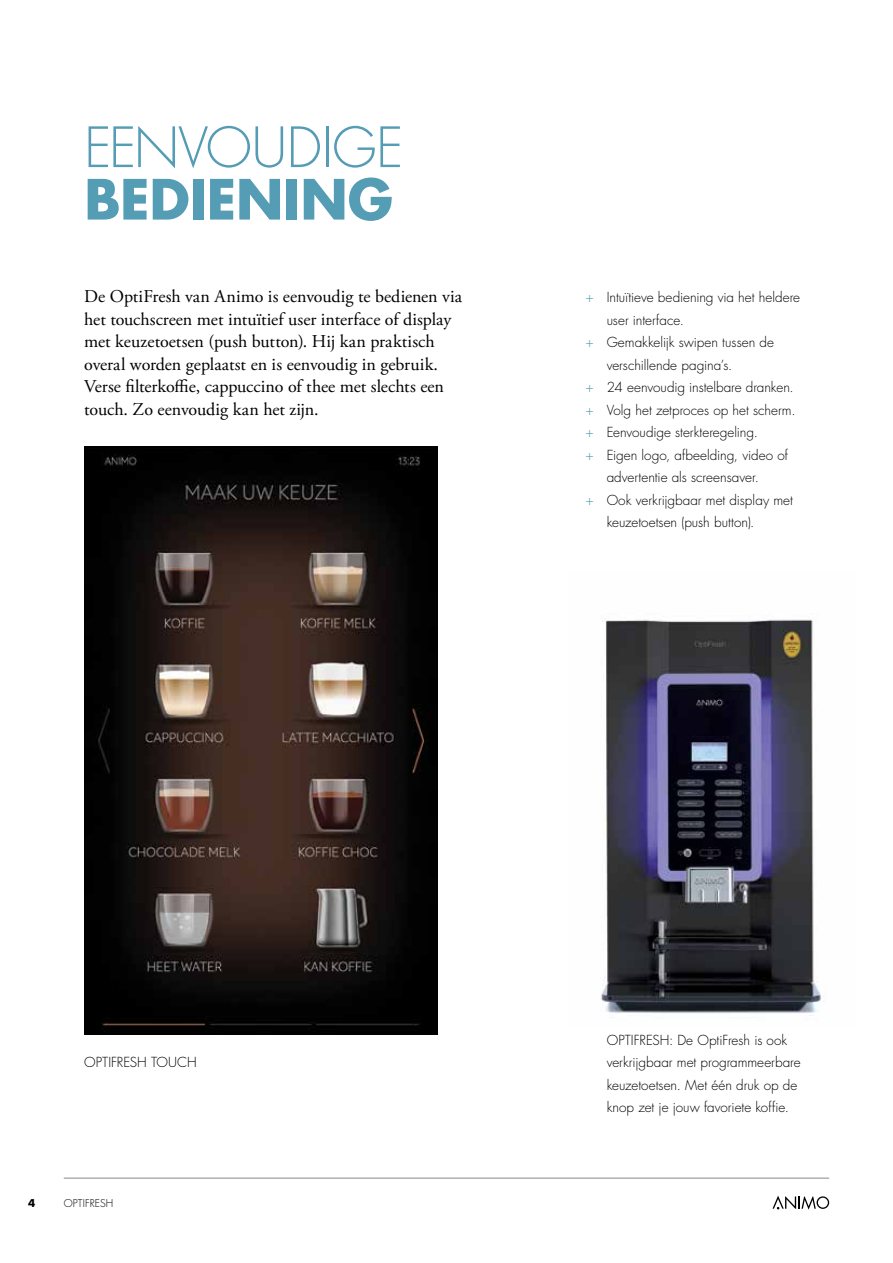
<style>
.page{position:relative;width:893px;height:1263px;background:#fff}
.page>*{position:absolute;margin:0;border:0;box-sizing:border-box;transform-origin:0 0}
.t1{font:300 54px "Futura Std";letter-spacing:-.01em;color:#559cb5}
.t2{font:700 54px "Futura Std";letter-spacing:-.005em;color:#559cb5}
.t3{font:18px/22.5px "Adobe Garamond Pro";color:#000}
.t4{font:300 13.5px/22.5px "Futura Std";color:#000}
.t5{font:300 10.5px "Futura Std";letter-spacing:.005em;color:#000}
.t6{font:700 10.5px "Futura Std";color:#000}
.s1{color:#559cb5}
</style>
<div class="page">
<svg style="left:772px;top:1195px;width:57px;height:14px"></svg>
<hr style="left:64px;top:1178px;width:765px;height:1px;background:#888c86">
<img style="left:84px;top:446px;width:354px;height:588px">
<img style="left:601px;top:619px;width:224px;height:397px">
<h1 class="t1" style="left:84px;top:115px;width:321px">EENVOUDIGE</h1>
<h1 class="t2" style="left:84px;top:163px;width:310px">BEDIENING</h1>
<p class="t3" style="left:84px;top:286px;width:379px">De OptiFresh van Animo is eenvoudig te bedienen via het touchscreen met intuïtief user interface of display met keuzetoetsen (push button). Hij kan praktisch overal worden geplaatst en is eenvoudig in gebruik.<br>Verse filterkoffie, cappuccino of thee met slechts een touch. Zo eenvoudig kan het zijn.</p>
<p class="t4" style="left:585px;top:286px;width:216px"><span class="s1">+</span> Intuïtieve bediening via het heldere</p>
<p class="t4" style="left:607px;top:309px;width:79px">user interface.</p>
<p class="t4" style="left:585px;top:331px;width:190px"><span class="s1">+</span> Gemakkelijk swipen tussen de</p>
<p class="t4" style="left:607px;top:354px;width:127px">verschillende pagina’s.</p>
<p class="t4" style="left:585px;top:376px;width:210px"><span class="s1">+</span> 24 eenvoudig instelbare dranken.</p>
<p class="t4" style="left:585px;top:399px;width:212px"><span class="s1">+</span> Volg het zetproces op het scherm.</p>
<p class="t4" style="left:585px;top:421px;width:174px"><span class="s1">+</span> Eenvoudige sterkteregeling.</p>
<p class="t4" style="left:585px;top:444px;width:204px"><span class="s1">+</span> Eigen logo, afbeelding, video of</p>
<p class="t4" style="left:607px;top:466px;width:154px">advertentie als screensaver.</p>
<p class="t4" style="left:585px;top:489px;width:209px"><span class="s1">+</span> Ook verkrijgbaar met display met</p>
<p class="t4" style="left:607px;top:511px;width:149px">keuzetoetsen (push button).</p>
<p class="t4" style="left:84px;top:1051px;width:114px">OPTIFRESH TOUCH</p>
<p class="t6" style="left:28px;top:1196px;width:9px">4</p>
<p class="t5" style="left:64px;top:1197px;width:51px">OPTIFRESH</p>
<p class="t4" style="left:607px;top:1029px;width:195px">OPTIFRESH: De OptiFresh is ook verkrijgbaar met programmeerbare keuzetoetsen. Met één druk op de knop zet je jouw favoriete koffie.</p>
</div>
